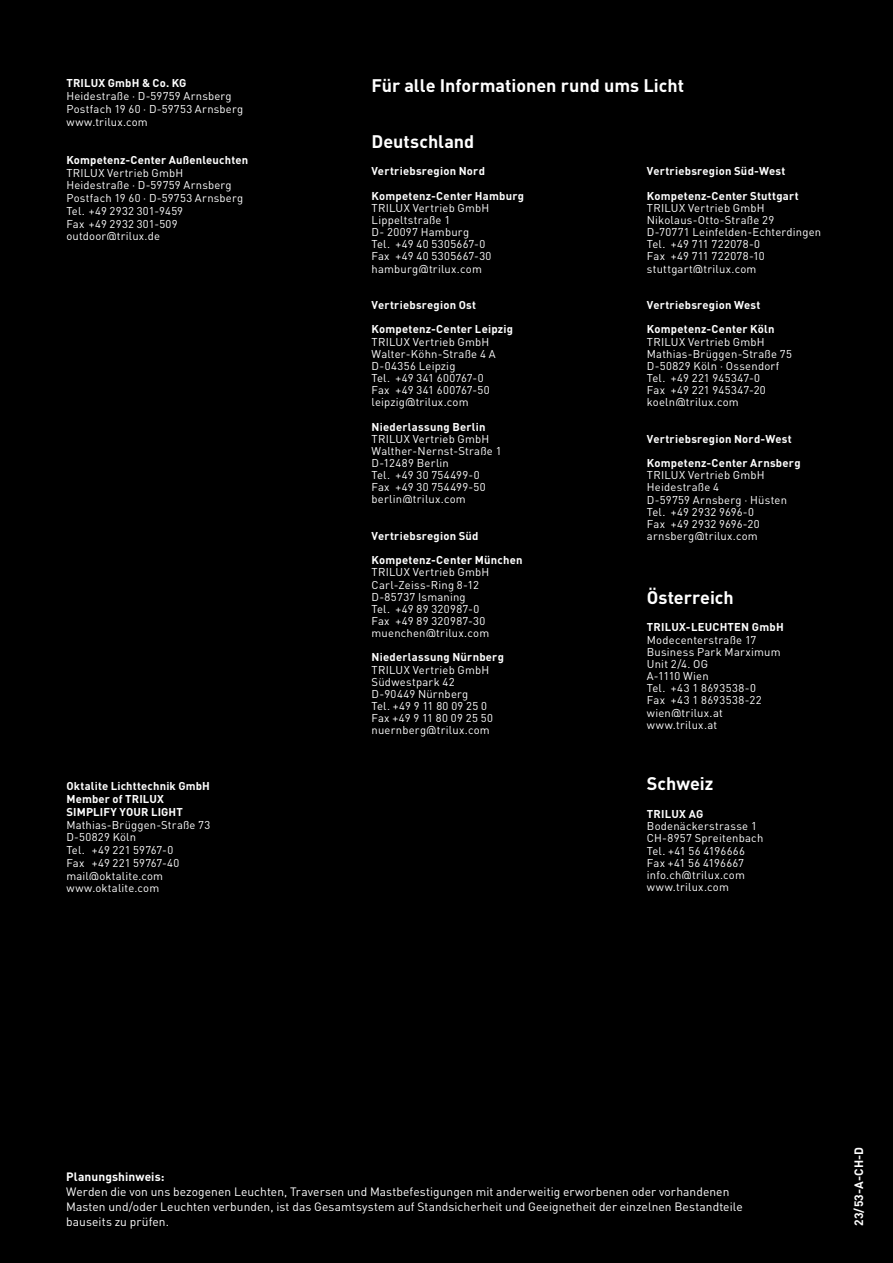
<style>
.page{position:relative;width:893px;height:1263px;background:#000}
.page>*{position:absolute;margin:0;border:0;box-sizing:border-box;transform-origin:0 0}
.t1{font:700 18px "Trilux DIN";color:#fff}
.t2{font:12px/15px "Trilux DIN";letter-spacing:.005em;color:#fff}
.t3{font:700 12px "Trilux DIN";letter-spacing:.005em;color:#fff}
.t4{font:11.25px/12.1px "Trilux DIN";letter-spacing:.02em;color:#fff}
.t5{font:700 11.25px/24.3px "Trilux DIN";letter-spacing:.02em;color:#fff}
</style>
<div class="page">
<p class="t5" style="left:66px;top:71px;width:121px">TRILUX GmbH &amp; Co. KG</p>
<p class="t4" style="left:66px;top:90px;width:178px;line-height:12.8px">Heidestraße · D-59759 Arnsberg<br>Postfach 19 60 · D-59753 Arnsberg www.trilux.com</p>
<p class="t5" style="left:66px;top:147px;width:183px">Kompetenz-Center Außenleuchten</p>
<p class="t4" style="left:66px;top:166px;width:178px;line-height:12.8px">TRILUX Vertrieb GmbH<br>Heidestraße · D-59759 Arnsberg<br>Postfach 19 60 · D-59753 Arnsberg<br>Tel. +49 2932 301-9459<br>Fax +49 2932 301-509 outdoor@trilux.de</p>
<p class="t5" style="left:66px;top:780px;width:145px;line-height:12.8px">Oktalite Lichttechnik GmbH<br>Member of TRILUX<br>SIMPLIFY YOUR LIGHT</p>
<p class="t4" style="left:66px;top:818px;width:145px;line-height:12.8px">Mathias-Brüggen-Straße 73<br>D-50829 Köln<br>Tel. +49 221 59767-0<br>Fax +49 221 59767-40 mail@oktalite.com www.oktalite.com</p>
<h1 class="t1" style="left:372px;top:74px;width:314px">Für alle Informationen rund ums Licht</h1>
<h1 class="t1" style="left:372px;top:129px;width:104px">Deutschland</h1>
<p class="t5" style="left:372px;top:159px;width:154px">Vertriebsregion Nord<br>Kompetenz-Center Hamburg</p>
<p class="t4" style="left:372px;top:202px;width:121px">TRILUX Vertrieb GmbH<br>Lippeltstraße 1<br>D- 20097 Hamburg<br>Tel. +49 40 5305667-0<br>Fax +49 40 5305667-30 hamburg@trilux.com</p>
<p class="t5" style="left:372px;top:293px;width:143px">Vertriebsregion Ost<br>Kompetenz-Center Leipzig</p>
<p class="t4" style="left:372px;top:335px;width:126px">TRILUX Vertrieb GmbH<br>Walter-Köhn-Straße 4 A<br>D-04356 Leipzig<br>Tel. +49 341 600767-0<br>Fax +49 341 600767-50 leipzig@trilux.com</p>
<p class="t5" style="left:372px;top:414px;width:115px">Niederlassung Berlin</p>
<p class="t4" style="left:372px;top:433px;width:131px">TRILUX Vertrieb GmbH<br>Walther-Nernst-Straße 1<br>D-12489 Berlin<br>Tel. +49 30 754499-0<br>Fax +49 30 754499-50 berlin@trilux.com</p>
<p class="t5" style="left:372px;top:523px;width:153px">Vertriebsregion Süd<br>Kompetenz-Center München</p>
<p class="t4" style="left:372px;top:566px;width:119px">TRILUX Vertrieb GmbH<br>Carl-Zeiss-Ring 8-12<br>D-85737 Ismaning<br>Tel. +49 89 320987-0<br>Fax +49 89 320987-30 muenchen@trilux.com</p>
<p class="t5" style="left:372px;top:645px;width:134px">Niederlassung Nürnberg</p>
<p class="t4" style="left:372px;top:663px;width:123px">TRILUX Vertrieb GmbH<br>Südwestpark 42<br>D-90449 Nürnberg<br>Tel. +49 9 11 80 09 25 0<br>Fax +49 9 11 80 09 25 50 nuernberg@trilux.com</p>
<p class="t5" style="left:647px;top:159px;width:153px">Vertriebsregion Süd-West<br>Kompetenz-Center Stuttgart</p>
<p class="t4" style="left:647px;top:202px;width:176px">TRILUX Vertrieb GmbH<br>Nikolaus-Otto-Straße 29<br>D-70771 Leinfelden-Echterdingen<br>Tel. +49 711 722078-0<br>Fax +49 711 722078-10 stuttgart@trilux.com</p>
<p class="t5" style="left:647px;top:293px;width:129px">Vertriebsregion West<br>Kompetenz-Center Köln</p>
<p class="t4" style="left:647px;top:335px;width:147px">TRILUX Vertrieb GmbH<br>Mathias-Brüggen-Straße 75<br>D-50829 Köln · Ossendorf<br>Tel. +49 221 945347-0<br>Fax +49 221 945347-20 koeln@trilux.com</p>
<p class="t5" style="left:647px;top:426px;width:155px">Vertriebsregion Nord-West<br>Kompetenz-Center Arnsberg</p>
<p class="t4" style="left:647px;top:469px;width:142px">TRILUX Vertrieb GmbH<br>Heidestraße 4<br>D-59759 Arnsberg · Hüsten<br>Tel. +49 2932 9696-0<br>Fax +49 2932 9696-20 arnsberg@trilux.com</p>
<h1 class="t1" style="left:647px;top:585px;width:88px">Österreich</h1>
<p class="t5" style="left:647px;top:615px;width:138px">TRILUX-LEUCHTEN GmbH</p>
<p class="t4" style="left:647px;top:633px;width:135px">Modecenterstraße 17<br>Business Park Marximum<br>Unit 2/4. OG<br>A-1110 Wien<br>Tel. +43 1 8693538-0<br>Fax +43 1 8693538-22 wien@trilux.at www.trilux.at</p>
<h1 class="t1" style="left:647px;top:772px;width:68px">Schweiz</h1>
<p class="t5" style="left:647px;top:802px;width:58px">TRILUX AG</p>
<p class="t4" style="left:647px;top:820px;width:118px">Bodenäckerstrasse 1<br>CH-8957 Spreitenbach<br>Tel. +41 56 4196666<br>Fax +41 56 4196667 info.ch@trilux.com www.trilux.com</p>
<p class="t3" style="left:66px;top:1168px;width:100px">Planungshinweis:</p>
<p class="t2" style="left:66px;top:1184px;width:678px">Werden die von uns bezogenen Leuchten, Traversen und Mastbefestigungen mit anderweitig erworbenen oder vorhandenen<br>Masten und/oder Leuchten verbunden, ist das Gesamtsystem auf Standsicherheit und Geeignetheit der einzelnen Bestandteile bauseits zu prüfen.</p>
<p class="t3" style="left:851px;top:1226px;width:80px;rotate:-90deg">23/53-A-CH-D</p>
</div>
